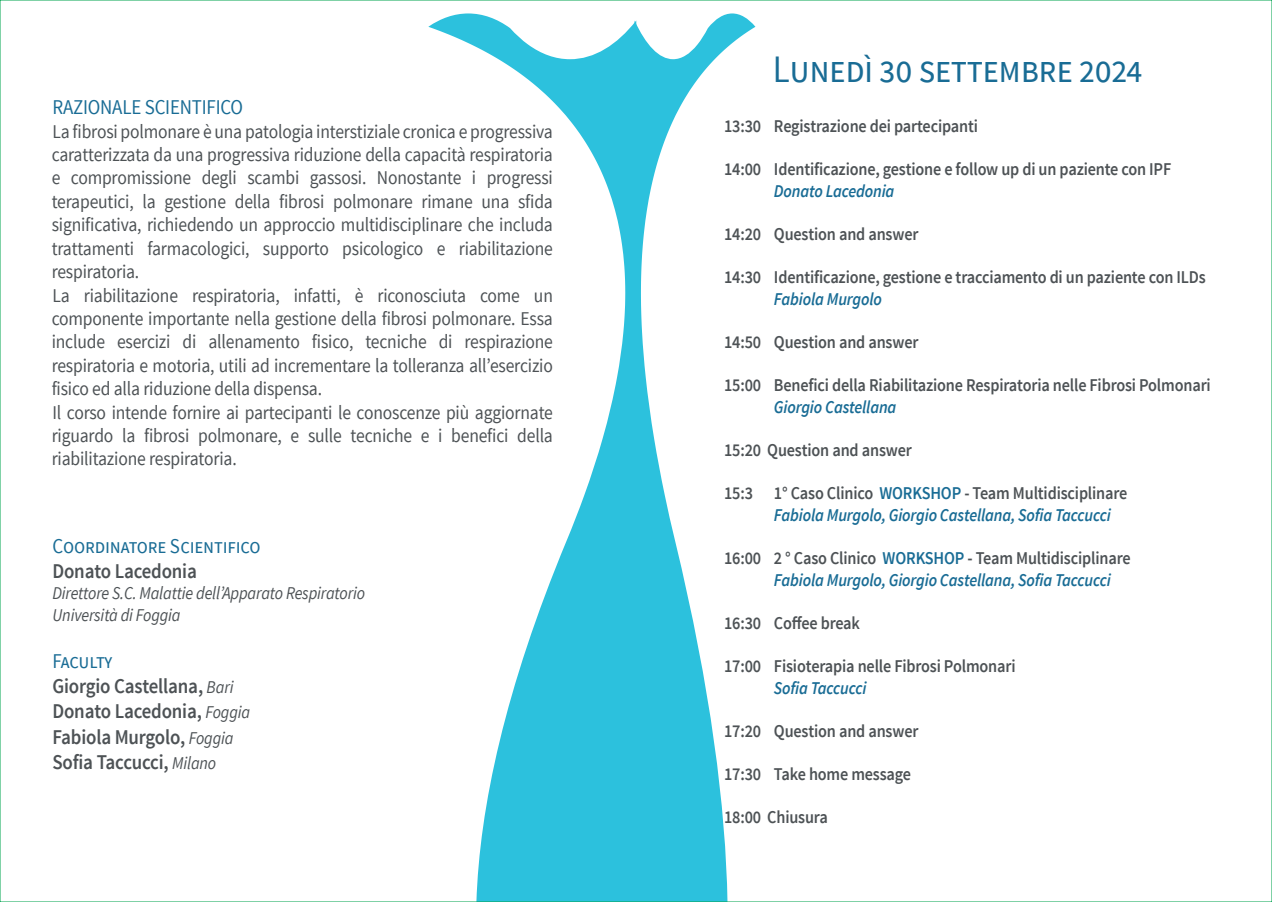
<style>
.page{position:relative;width:1272px;height:902px;background:#fff}
.page>*{position:absolute;margin:0;border:0;box-sizing:border-box;transform-origin:0 0}
.t1{font:38.85px "Source Sans Pro";letter-spacing:-.015em;color:#196c95;scale:.9 1}
.t2{font:600 21px/25.2px "Source Sans Pro";letter-spacing:-.01em;color:#4d5255;scale:.9 1}
.t3{font:21px "Source Sans Pro";letter-spacing:-.01em;color:#196c95;scale:.9 1}
.t4{font:19.5px/23.4px "Source Sans Pro";letter-spacing:-.01em;color:#4d5255;scale:.9 1}
.t5{font:600 18px "Source Sans Pro";letter-spacing:-.01em;color:#4d5255;scale:.9 1}
.t6{font:italic 600 18px/21.6px "Source Sans Pro";letter-spacing:-.01em;color:#196c95;scale:.9 1}
.t7{font:italic 18px/21.6px "Source Sans Pro";letter-spacing:-.01em;color:#4d5255;scale:.9 1}
.s1{font-weight:400;color:#196c95}
.s2{font-weight:400;font-style:italic;font-size:18px}
.s3{font-style:normal;color:#4d5255}
.s4{font-style:normal}
</style>
<div class="page">
<svg style="left:636px;top:13px;width:119px;height:886px"></svg>
<svg style="left:428px;top:13px;width:208px;height:886px"></svg>
<p class="t3" style="left:52px;top:94px;width:213px">RAZIONALE SCIENTIFICO</p>
<p class="t4" style="left:52px;top:120px;width:558px">La fibrosi polmonare è una patologia interstiziale cronica e progressiva caratterizzata da una progressiva riduzione della capacità respiratoria e compromissione degli scambi gassosi. Nonostante i progressi terapeutici, la gestione della fibrosi polmonare rimane una sfida significativa, richiedendo un approccio multidisciplinare che includa trattamenti farmacologici, supporto psicologico e riabilitazione respiratoria.<br>La riabilitazione respiratoria, infatti, è riconosciuta come un componente importante nella gestione della fibrosi polmonare. Essa include esercizi di allenamento fisico, tecniche di respirazione respiratoria e motoria, utili ad incrementare la tolleranza all’esercizio fisico ed alla riduzione della dispensa.<br>Il corso intende fornire ai partecipanti le conoscenze più aggiornate riguardo la fibrosi polmonare, e sulle tecniche e i benefici della riabilitazione respiratoria.</p>
<p class="t3" style="left:52px;top:532px;width:233px">COORDINATORE SCIENTIFICO</p>
<p class="t2" style="left:52px;top:558px;width:162px">Donato Lacedonia</p>
<p class="t7" style="left:52px;top:582px;width:349px">Direttore S.C. Malattie dell’Apparato Respiratorio<br>Università di Foggia</p>
<p class="t2" style="left:52px;top:648px;width:221px"><span class="s1">FACULTY<br></span>Giorgio Castellana, <span class="s2">Bari<br></span>Donato Lacedonia, <span class="s2">Foggia<br></span>Fabiola Murgolo, <span class="s2">Foggia<br></span>Sofia Taccucci, <span class="s2">Milano</span></p>
<h1 class="t1" style="left:773px;top:45px;width:412px">LUNEDÌ 30 SETTEMBRE 2024</h1>
<p class="t5" style="left:724px;top:114px;width:284px">13:30 Registrazione dei partecipanti</p>
<p class="t5" style="left:724px;top:158px;width:498px">14:00 Identificazione, gestione e follow up di un paziente con IPF</p>
<p class="t6" style="left:774px;top:180px;width:135px">Donato Lacedonia</p>
<p class="t5" style="left:724px;top:222px;width:217px">14:20 Question and answer</p>
<p class="t5" style="left:724px;top:266px;width:536px">14:30 Identificazione, gestione e tracciamento di un paziente con ILDs</p>
<p class="t6" style="left:774px;top:288px;width:121px">Fabiola Murgolo</p>
<p class="t5" style="left:724px;top:330px;width:217px">14:50 Question and answer</p>
<p class="t5" style="left:724px;top:374px;width:542px">15:00 Benefici della Riabilitazione Respiratoria nelle Fibrosi Polmonari</p>
<p class="t6" style="left:774px;top:396px;width:137px">Giorgio Castellana</p>
<p class="t5" style="left:724px;top:438px;width:210px">15:20 Question and answer</p>
<p class="t6" style="left:774px;top:482px;width:394px;text-indent:-50px"><span class="s3">15:3 1° Caso Clinico</span> <span class="s4">WORKSHOP</span> <span class="s3">- Team Multidisciplinare<br></span>Fabiola Murgolo, Giorgio Castellana, Sofia Taccucci</p>
<p class="t6" style="left:774px;top:547px;width:398px;text-indent:-50px"><span class="s3">16:00 2 ° Caso Clinico</span> <span class="s4">WORKSHOP</span> <span class="s3">- Team Multidisciplinare<br></span>Fabiola Murgolo, Giorgio Castellana, Sofia Taccucci</p>
<p class="t5" style="left:724px;top:611px;width:153px">16:30 Coffee break</p>
<p class="t5" style="left:724px;top:654px;width:325px">17:00 Fisioterapia nelle Fibrosi Polmonari</p>
<p class="t6" style="left:774px;top:676px;width:104px">Sofia Taccucci</p>
<p class="t5" style="left:724px;top:719px;width:217px">17:20 Question and answer</p>
<p class="t5" style="left:724px;top:762px;width:209px">17:30 Take home message</p>
<p class="t5" style="left:724px;top:806px;width:117px">18:00 Chiusura</p>
</div>
